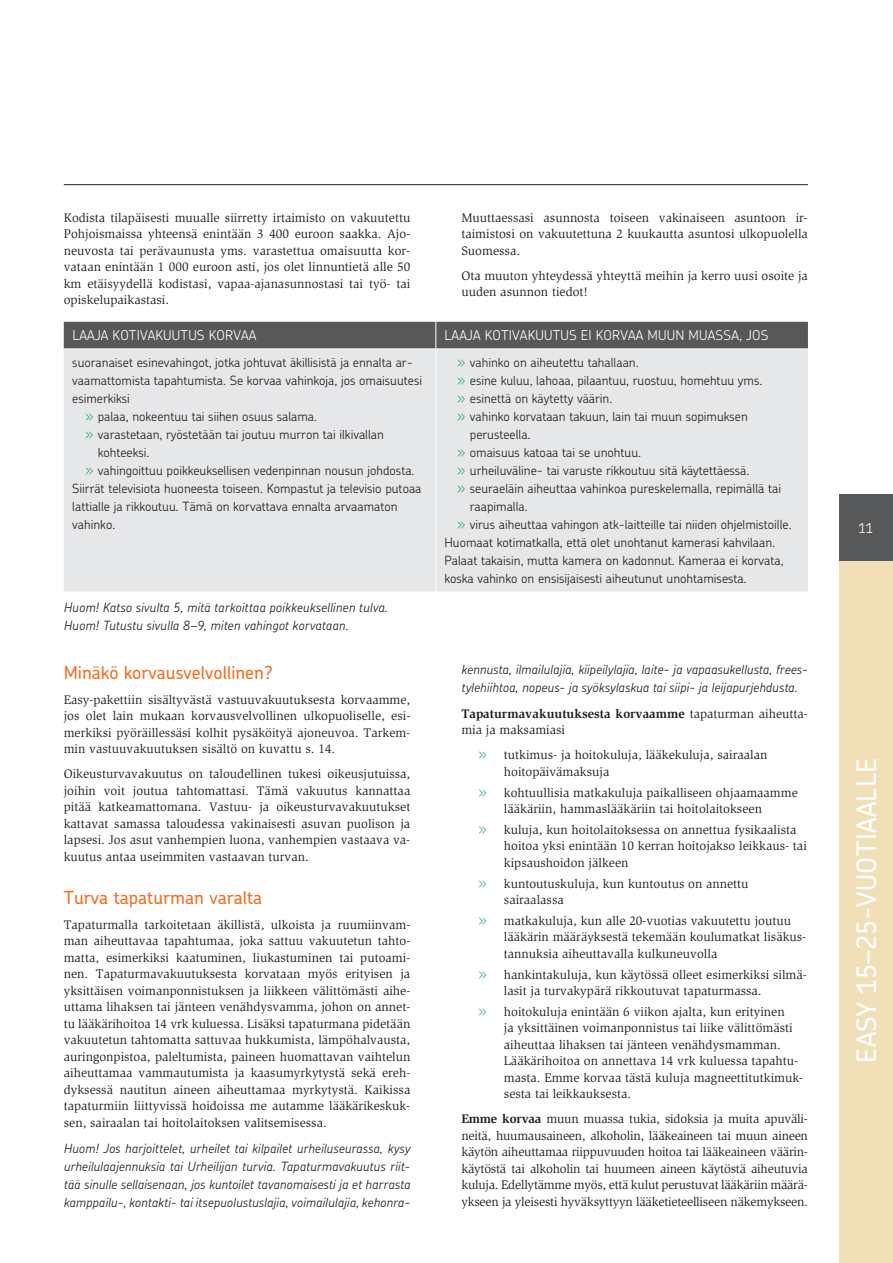
<style>
.page{position:relative;width:893px;height:1263px;background:#fff}
.page>*{position:absolute;margin:0;border:0;box-sizing:border-box;transform-origin:0 0}
.t1{font:500 27px "Chevin Std";letter-spacing:.015em;color:#fff}
.t2{font:500 18px "Chevin Std";color:#f36e21}
.t3{font:300 13.5px "Chevin Std";letter-spacing:.015em;color:#fff}
.t4{font:12.75px/16.5px "Slimbach Std";color:#231f20}
.t5{font:300 12.75px "Chevin Std";color:#231f20}
.t6{font:italic 300 12.75px/18px "Chevin Std";letter-spacing:.01em;color:#231f20}
.s1{font-weight:100;font-size:15px;color:#00a54f}
.s2{font-weight:700}
.s3{font-family:"Chevin Std";font-weight:100;font-size:15px;color:#00a54f}
</style>
<div class="page">
<hr style="left:64px;top:184px;width:744px;height:1px;background:#231f20">
<div style="left:839px;top:495px;width:54px;height:66px;background:#57585a"></div>
<div style="left:839px;top:561px;width:54px;height:702px;background:#f1dfb7"></div>
<div style="left:64px;top:349px;width:744px;height:242px;background:#e6e7e9"></div>
<div style="left:64px;top:322px;width:744px;height:26px;background:#57585a"></div>
<hr style="left:435px;top:349px;width:1px;height:242px;background:#fff">
<p class="t4" style="left:64px;top:209px;width:348px;text-align:justify">Kodista tilapäisesti muualle siirretty irtaimisto on vakuutettu Pohjoismaissa yhteensä enintään 3 400 euroon saakka. Ajo&shy;neuvosta tai perävaunusta yms. varastettua omaisuutta kor&shy;vataan enintään 1 000 euroon asti, jos olet linnuntietä alle 50 km etäisyydellä kodistasi, vapaa-ajanasunnostasi tai työ- tai opiskelupaikastasi.</p>
<p class="t4" style="left:461px;top:209px;width:348px;text-align:justify">Muuttaessasi asunnosta toiseen vakinaiseen asuntoon ir&shy;taimistosi on vakuutettuna 2 kuukautta asuntosi ulkopuolella Suomessa.</p>
<p class="t4" style="left:461px;top:267px;width:348px">Ota muuton yhteydessä yhteyttä meihin ja kerro uusi osoite ja uuden asunnon tiedot!</p>
<p class="t3" style="left:72px;top:326px;width:186px">LAAJA KOTIVAKUUTUS KORVAA</p>
<p class="t3" style="left:444px;top:326px;width:326px">LAAJA KOTIVAKUUTUS EI KORVAA MUUN MUASSA, JOS</p>
<p class="t5" style="left:72px;top:354px;width:342px">suoranaiset esinevahingot, jotka johtuvat äkillisistä ja ennalta ar-</p>
<p class="t5" style="left:72px;top:372px;width:351px">vaamattomista tapahtumista. Se korvaa vahinkoja, jos omaisuutesi</p>
<p class="t5" style="left:72px;top:390px;width:59px">esimerkiksi</p>
<p class="t5" style="left:85px;top:408px;width:234px"><span class="s1">»</span> palaa, nokeentuu tai siihen osuus salama.</p>
<p class="t5" style="left:85px;top:426px;width:300px"><span class="s1">»</span> varastetaan, ryöstetään tai joutuu murron tai ilkivallan</p>
<p class="t5" style="left:98px;top:444px;width:53px">kohteeksi.</p>
<p class="t5" style="left:85px;top:462px;width:331px"><span class="s1">»</span> vahingoittuu poikkeuksellisen vedenpinnan nousun johdosta.</p>
<p class="t5" style="left:72px;top:480px;width:351px">Siirrät televisiota huoneesta toiseen. Kompastut ja televisio putoaa</p>
<p class="t5" style="left:72px;top:498px;width:327px">lattialle ja rikkoutuu. Tämä on korvattava ennalta arvaamaton</p>
<p class="t5" style="left:72px;top:516px;width:45px">vahinko.</p>
<p class="t5" style="left:457px;top:354px;width:183px"><span class="s1">»</span> vahinko on aiheutettu tahallaan.</p>
<p class="t5" style="left:457px;top:372px;width:307px"><span class="s1">»</span> esine kuluu, lahoaa, pilaantuu, ruostuu, homehtuu yms.</p>
<p class="t5" style="left:457px;top:390px;width:157px"><span class="s1">»</span> esinettä on käytetty väärin.</p>
<p class="t5" style="left:457px;top:408px;width:292px"><span class="s1">»</span> vahinko korvataan takuun, lain tai muun sopimuksen</p>
<p class="t5" style="left:470px;top:426px;width:62px">perusteella.</p>
<p class="t5" style="left:457px;top:444px;width:186px"><span class="s1">»</span> omaisuus katoaa tai se unohtuu.</p>
<p class="t5" style="left:457px;top:462px;width:294px"><span class="s1">»</span> urheiluväline- tai varuste rikkoutuu sitä käytettäessä.</p>
<p class="t5" style="left:457px;top:480px;width:325px"><span class="s1">»</span> seuraeläin aiheuttaa vahinkoa pureskelemalla, repimällä tai</p>
<p class="t5" style="left:470px;top:498px;width:59px">raapimalla.</p>
<p class="t5" style="left:457px;top:516px;width:336px"><span class="s1">»</span> virus aiheuttaa vahingon atk-laitteille tai niiden ohjelmistoille.</p>
<p class="t5" style="left:444px;top:534px;width:332px">Huomaat kotimatkalla, että olet unohtanut kamerasi kahvilaan.</p>
<p class="t5" style="left:444px;top:552px;width:341px">Palaat takaisin, mutta kamera on kadonnut. Kameraa ei korvata,</p>
<p class="t5" style="left:444px;top:570px;width:304px">koska vahinko on ensisijaisesti aiheutunut unohtamisesta.</p>
<p class="t6" style="left:64px;top:598px;width:326px">Huom! Katso sivulta 5, mitä tarkoittaa poikkeuksellinen tulva.<br>Huom! Tutustu sivulla 8–9, miten vahingot korvataan.</p>
<h2 class="t2" style="left:64px;top:660px;width:211px">Minäkö korvausvelvollinen?</h2>
<p class="t4" style="left:64px;top:691px;width:348px;text-align:justify">Easy-pakettiin sisältyvästä vastuuvakuutuksesta korvaamme, jos olet lain mukaan korvausvelvollinen ulkopuoliselle, esi&shy;merkiksi pyöräillessäsi kolhit pysäköityä ajoneuvoa. Tarkem&shy;min vastuuvakuutuksen sisältö on kuvattu s. 14.</p>
<p class="t4" style="left:64px;top:766px;width:348px;text-align:justify">Oikeusturvavakuutus on taloudellinen tukesi oikeusjutuissa, joihin voit joutua tahtomattasi. Tämä vakuutus kannattaa pitää katkeamattomana. Vastuu- ja oikeusturvavakuutukset kattavat samassa taloudessa vakinaisesti asuvan puolison ja lapsesi. Jos asut vanhempien luona, vanhempien vastaava va&shy;kuutus antaa useimmiten vastaavan turvan.</p>
<h2 class="t2" style="left:64px;top:885px;width:200px">Turva tapaturman varalta</h2>
<p class="t4" style="left:64px;top:916px;width:348px;text-align:justify">Tapaturmalla tarkoitetaan äkillistä, ulkoista ja ruumiinvam&shy;man aiheuttavaa tapahtumaa, joka sattuu vakuutetun tahto&shy;matta, esimerkiksi kaatuminen, liukastuminen tai putoami&shy;nen. Tapaturmavakuutuksesta korvataan myös erityisen ja yksittäisen voimanponnistuksen ja liikkeen välittömästi aihe&shy;uttama lihaksen tai jänteen venähdysvamma, johon on annet&shy;tu lääkärihoitoa 14 vrk kuluessa. Lisäksi tapaturmana pidetään vakuutetun tahtomatta sattuvaa hukkumista, lämpöhalvausta, auringonpistoa, paleltumista, paineen huomattavan vaihtelun aiheuttamaa vammautumista ja kaasumyrkytystä sekä ereh&shy;dyksessä nautitun aineen aiheuttamaa myrkytystä. Kaikissa tapaturmiin liittyvissä hoidoissa me autamme lääkärikeskuk&shy;sen, sairaalan tai hoitolaitoksen valitsemisessa.</p>
<p class="t6" style="left:64px;top:1139px;width:348px;text-align:justify">Huom! Jos harjoittelet, urheilet tai kilpailet urheiluseurassa, kysy urheilulaajennuksia tai Urheilijan turvia. Tapaturmavakuutus riit&shy;tää sinulle sellaisenaan, jos kuntoilet tavanomaisesti ja et harrasta kamppailu-, kontakti- tai itsepuolustuslajia, voimailulajia, kehonra-</p>
<p class="t6" style="left:461px;top:660px;width:348px">kennusta, ilmailulajia, kiipeilylajia, laite- ja vapaasukellusta, frees&shy;tylehiihtoa, nopeus- ja syöksylaskua tai siipi- ja leijapurjehdusta.</p>
<p class="t4" style="left:461px;top:705px;width:348px"><span class="s2">Tapaturmavakuutuksesta korvaamme</span> tapaturman aiheutta&shy;mia ja maksamiasi</p>
<p class="t4" style="left:504px;top:747px;width:265px;text-indent:-26px"><span class="s3">»</span> tutkimus- ja hoitokuluja, lääkekuluja, sairaalan hoitopäivämaksuja</p>
<p class="t4" style="left:504px;top:784px;width:295px;text-indent:-26px"><span class="s3">»</span> kohtuullisia matkakuluja paikalliseen ohjaamaamme lääkäriin, hammaslääkäriin tai hoitolaitokseen</p>
<p class="t4" style="left:504px;top:821px;width:304px;text-indent:-26px"><span class="s3">»</span> kuluja, kun hoitolaitoksessa on annettua fysikaalista hoitoa yksi enintään 10 kerran hoitojakso leikkaus- tai kipsaushoidon jälkeen</p>
<p class="t4" style="left:504px;top:875px;width:246px;text-indent:-26px"><span class="s3">»</span> kuntoutuskuluja, kun kuntoutus on annettu sairaalassa</p>
<p class="t4" style="left:504px;top:912px;width:304px;text-indent:-26px"><span class="s3">»</span> matkakuluja, kun alle 20-vuotias vakuutettu joutuu lääkärin määräyksestä tekemään koulumatkat lisäkus&shy;tannuksia aiheuttavalla kulkuneuvolla</p>
<p class="t4" style="left:504px;top:966px;width:304px;text-indent:-26px"><span class="s3">»</span> hankintakuluja, kun käytössä olleet esimerkiksi silmä&shy;lasit ja turvakypärä rikkoutuvat tapaturmassa.</p>
<p class="t4" style="left:504px;top:1003px;width:301px;text-indent:-26px"><span class="s3">»</span> hoitokuluja enintään 6 viikon ajalta, kun erityinen<br>ja yksittäinen voimanponnistus tai liike välittömästi aiheuttaa lihaksen tai jänteen venähdysmamman.<br>Lääkärihoitoa on annettava 14 vrk kuluessa tapahtu&shy;masta. Emme korvaa tästä kuluja magneettitutkimuk&shy;sesta tai leikkauksesta.</p>
<p class="t4" style="left:461px;top:1111px;width:348px;text-align:justify"><span class="s2">Emme korvaa</span> muun muassa tukia, sidoksia ja muita apuväli&shy;neitä, huumausaineen, alkoholin, lääkeaineen tai muun aineen käytön aiheuttamaa riippuvuuden hoitoa tai lääkeaineen väärin&shy;käytöstä tai alkoholin tai huumeen aineen käytöstä aiheutuvia kuluja. Edellytämme myös, että kulut perustuvat lääkäriin määrä&shy;ykseen ja yleisesti hyväksyttyyn lääketieteelliseen näkemykseen.</p>
<p class="t3" style="left:858px;top:518px;width:17px">11</p>
<h1 class="t1" style="left:848px;top:1063px;width:307px;rotate:-90deg">EASY 15–25-VUOTIAALLE</h1>
</div>
